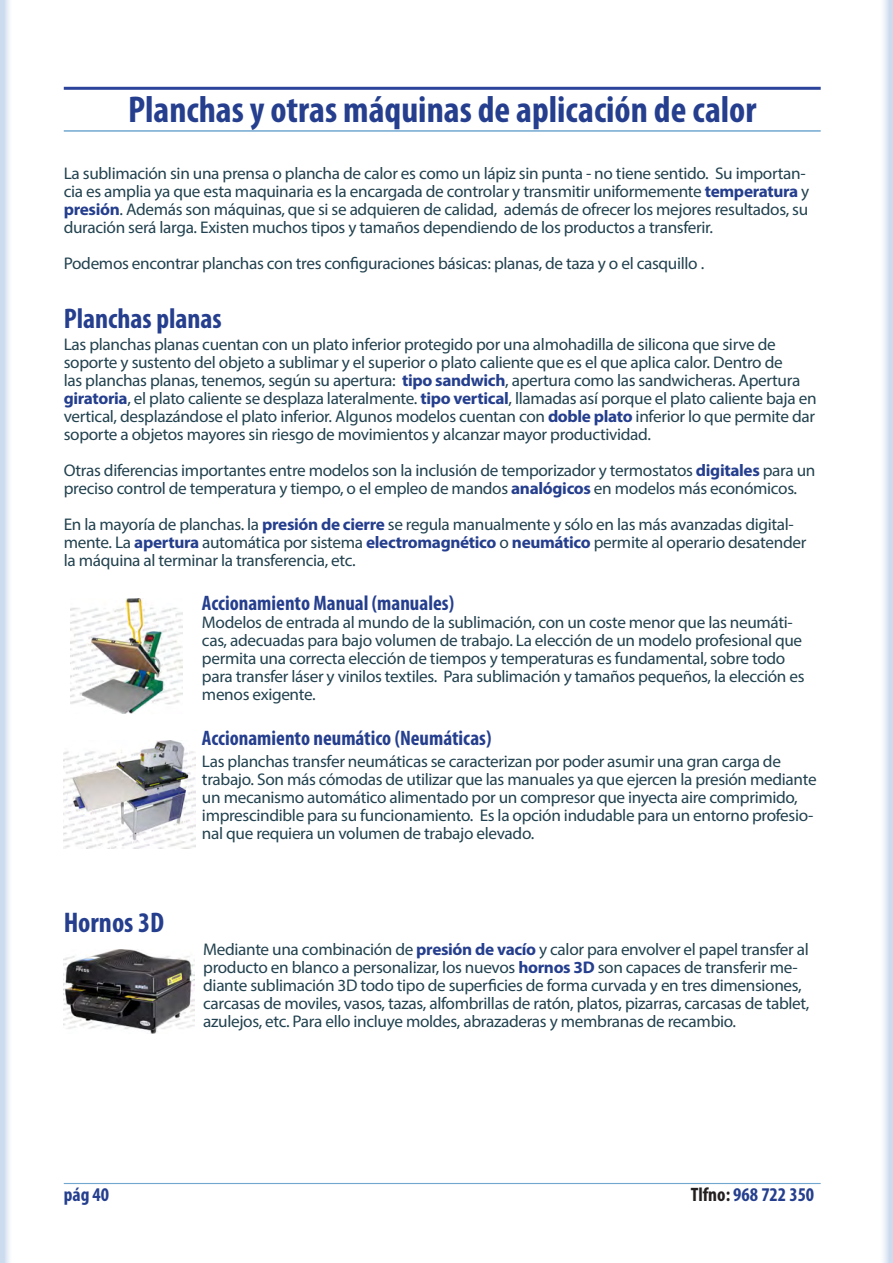
<style>
.page{position:relative;width:893px;height:1263px;background:#fff}
.page>*{position:absolute;margin:0;border:0;box-sizing:border-box;transform-origin:0 0}
.tituloSección{font:700 condensed 37.5px "Myriad Pro";color:#253f8e}
.tituloproducto{font:700 condensed 28.5px "Myriad Pro";color:#253f8e}
.subtitulo{font:700 condensed 21px "Myriad Pro";color:#253f8e}
.t1{font:700 condensed 19.5px "Myriad Pro";color:#253f8e}
.Párrafo{font:16.95px/18px "Myriad Pro";letter-spacing:-.02em;color:#22424f}
.subtitulo-2{font:16.95px/18px "Myriad Pro";letter-spacing:-.02em;color:#22424f}
.s1{font-weight:700;color:#253f8e}
.s2{color:#231f20}
</style>
<div class="page">
<hr style="left:64px;top:1183px;width:757px;height:1px;background:#72a7d0">
<svg style="left:0;top:0;width:10px;height:1263px;background:#d9e4f2"></svg>
<svg style="left:883px;top:0;width:10px;height:1263px;background:#dae5f2"></svg>
<hr style="left:64px;top:87px;width:757px;height:3px;background:#2b439b">
<hr style="left:64px;top:130px;width:757px;height:2px;background:#72a7d0">
<img style="left:71px;top:598px;width:112px;height:115px">
<img style="left:64px;top:740px;width:132px;height:108px">
<img style="left:64px;top:949px;width:131px;height:85px">
<p class="tituloSección" style="left:128px;top:86px;width:630px">Planchas y otras máquinas de aplicación de calor</p>
<p class="Párrafo" style="left:64px;top:164px;width:747px">La sublimación sin una prensa o plancha de calor es como un lápiz sin punta - no tiene sentido. Su importan&shy;cia es amplia ya que esta maquinaria es la encargada de controlar y transmitir uniformemente <span class="s1">temperatura</span> y <span class="s1">presión</span>. Además son máquinas, que si se adquieren de calidad, además de ofrecer los mejores resultados, su duración será larga. Existen muchos tipos y tamaños dependiendo de los productos a transferir.</p>
<p class="Párrafo" style="left:64px;top:254px;width:642px">Podemos encontrar planchas con tres configuraciones básicas: planas, de taza y o el casquillo .</p>
<p class="tituloproducto" style="left:64px;top:301px;width:160px">Planchas planas</p>
<p class="Párrafo" style="left:64px;top:335px;width:754px">Las planchas planas cuentan con un plato inferior protegido por una almohadilla de silicona que sirve de soporte y sustento del objeto a sublimar y el superior o plato caliente que es el que aplica calor. Dentro de<br>las planchas planas, tenemos, según su apertura: <span class="s1">tipo sandwich</span>, apertura como las sandwicheras. Apertura <span class="s1">giratoria</span>, el plato caliente se desplaza lateralmente. <span class="s1">tipo vertical</span>, llamadas así porque el plato caliente baja en vertical, desplazándose el plato inferior. Algunos modelos cuentan con <span class="s1">doble plato</span> inferior lo que permite dar soporte a objetos mayores sin riesgo de movimientos y alcanzar mayor productividad.</p>
<p class="Párrafo" style="left:64px;top:461px;width:753px">Otras diferencias importantes entre modelos son la inclusión de temporizador y termostatos <span class="s1">digitales</span> para un preciso control de temperatura y tiempo, o el empleo de mandos <span class="s1">analógicos</span> en modelos más económicos.</p>
<p class="Párrafo" style="left:64px;top:515px;width:744px">En la mayoría de planchas. la <span class="s1">presión de cierre</span> se regula manualmente y sólo en las más avanzadas digital&shy;mente. La <span class="s1">apertura</span> automática por sistema <span class="s1">electromagnético</span> o <span class="s1">neumático</span> permite al operario desatender la máquina al terminar la transferencia, etc.</p>
<p class="tituloproducto" style="left:64px;top:905px;width:102px">Hornos 3D</p>
<p class="subtitulo" style="left:202px;top:590px;width:254px">Accionamiento Manual (manuales)</p>
<p class="subtitulo-2" style="left:202px;top:613px;width:604px">Modelos de entrada al mundo de la sublimación, con un coste menor que las neumáti&shy;cas, adecuadas para bajo volumen de trabajo. La elección de un modelo profesional que permita una correcta elección de tiempos y temperaturas es fundamental, sobre todo para transfer láser y vinilos textiles. Para sublimación y tamaños pequeños, la elección es menos exigente.</p>
<p class="subtitulo" style="left:202px;top:725px;width:291px">Accionamiento neumático (Neumáticas)</p>
<p class="Párrafo" style="left:202px;top:752px;width:616px">Las planchas transfer neumáticas se caracterizan por poder asumir una gran carga de trabajo. Son más cómodas de utilizar que las manuales ya que ejercen la presión mediante un mecanismo automático alimentado por un compresor que inyecta aire comprimido, imprescindible para su funcionamiento. Es la opción indudable para un entorno profesio&shy;nal que requiera un volumen de trabajo elevado.</p>
<p class="Párrafo" style="left:203px;top:940px;width:608px">Mediante una combinación de <span class="s1">presión de vacío</span> y calor para envolver el papel transfer al producto en blanco a personalizar, los nuevos <span class="s1">hornos 3D</span> son capaces de transferir me&shy;diante sublimación 3D todo tipo de superficies de forma curvada y en tres dimensiones, carcasas de moviles, vasos, tazas, alfombrillas de ratón, platos, pizarras, carcasas de tablet, azulejos, etc. Para ello incluye moldes, abrazaderas y membranas de recambio.</p>
<p class="t1" style="left:64px;top:1182px;width:47px">pág 40</p>
<p class="t1" style="left:691px;top:1182px;width:125px"><span class="s2">Tlfno:</span> 968 722 350</p>
</div>
